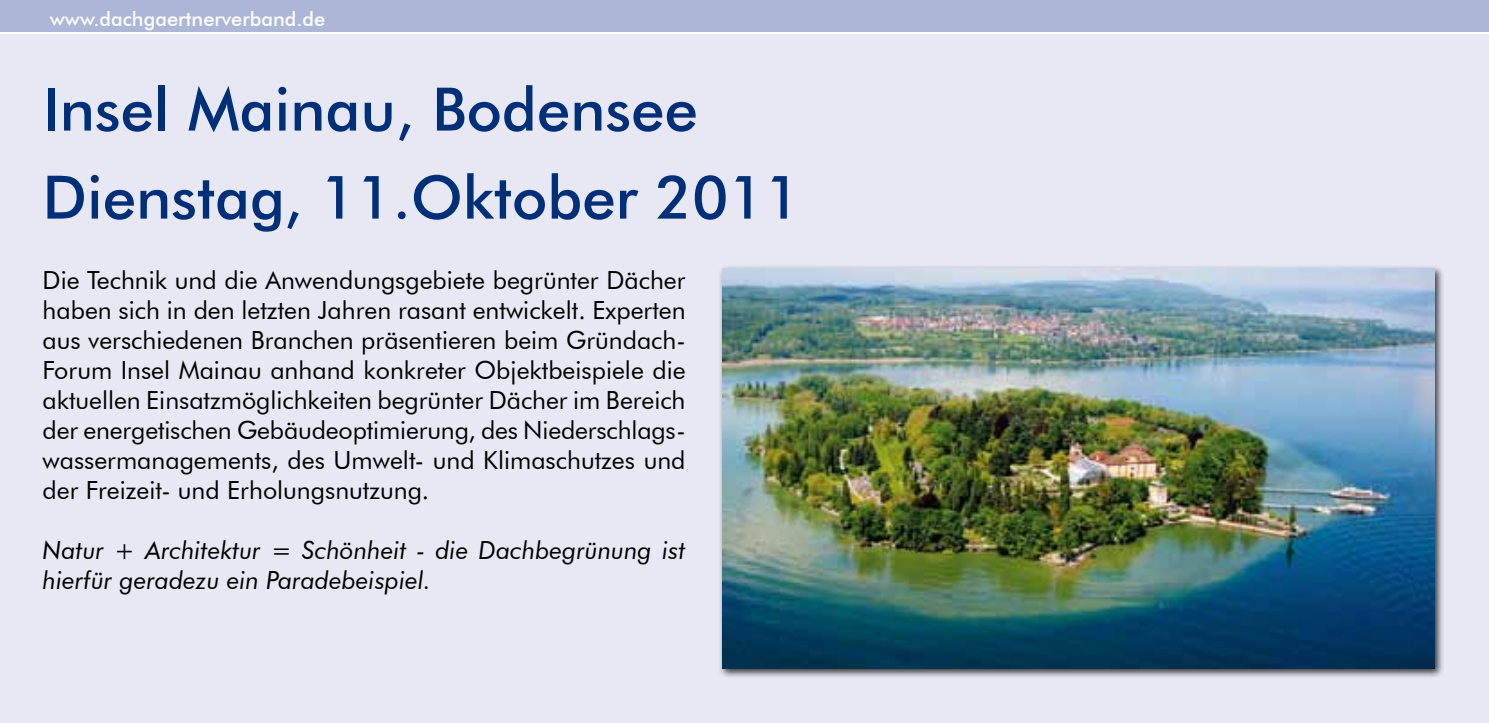
<style>
.page{position:relative;width:1489px;height:723px;background:#fff}
.page>*{position:absolute;margin:0;border:0;box-sizing:border-box;transform-origin:0 0}
.t1{font:500 60px/88px "Futura BT";color:#002f79}
.t2{font:25px/30px "Futura BT";color:#000;text-align:justify}
.t3{font:italic 25px/30px "Futura BT";color:#000}
.t4{font:500 20px "Futura BT";color:#fff}
</style>
<div class="page">
<div style="left:0;top:35px;width:1488px;height:688px;background:#e7e8f3"></div>
<div style="left:718px;top:265px;width:725px;height:414px;background:#000;opacity:.75"></div>
<img style="left:722px;top:269px;width:712px;height:400px">
<div style="left:0;top:0;width:1488px;height:31px;background:#adb6d7"></div>
<p class="t4" style="left:50px;top:7px;width:277px">www.dachgaertnerverband.de</p>
<h1 class="t1" style="left:43px;top:65px;width:759px">Insel Mainau, Bodensee<br>Dienstag, 11.Oktober 2011</h1>
<p class="t2" style="left:43px;top:265px;width:644px">Die Technik und die Anwendungsgebiete begrünter Dächer haben sich in den letzten Jahren rasant entwickelt. Experten aus verschiedenen Branchen präsentieren beim Gründach-Forum Insel Mainau anhand konkreter Objektbeispiele die aktuellen Einsatzmöglichkeiten begrünter Dächer im Bereich der energetischen Gebäudeoptimierung, des Niederschlags&shy;wassermanagements, des Umwelt- und Klimaschutzes und der Freizeit- und Erholungsnutzung.</p>
<p class="t3" style="left:43px;top:535px;width:644px">Natur + Architektur = Schönheit - die Dachbegrünung ist hierfür geradezu ein Paradebeispiel.</p>
</div>
